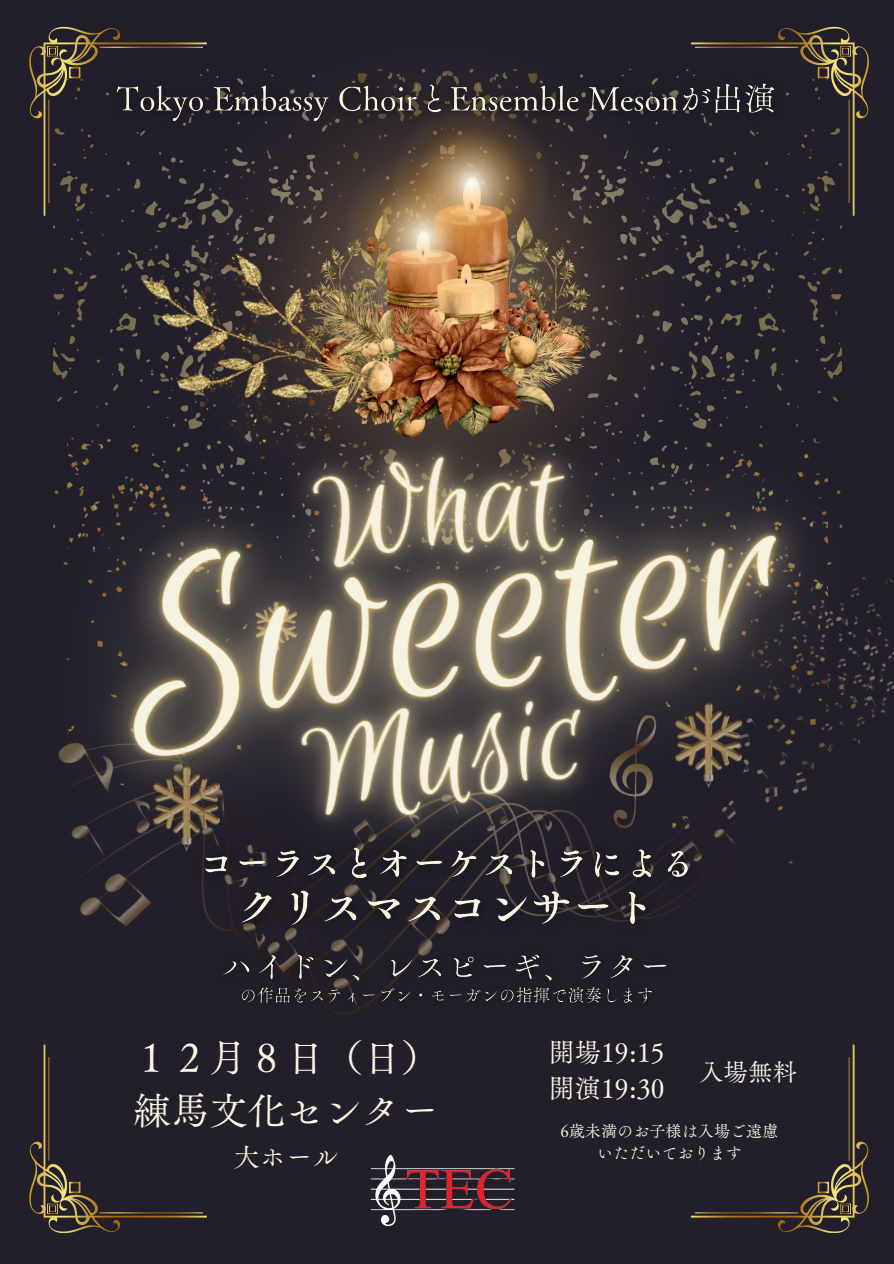
<style>
.page{position:relative;width:894px;height:1264px;background:#fff}
.page>*{position:absolute;margin:0;border:0;box-sizing:border-box;transform-origin:0 0}
.t1{font:38.4px "Canva Tsuku A Old Min Pr 6 N R";color:#faf7e4}
.t2{font:38.25px "Canva Tsuku A Old Min Pr 6 N R";color:#faf7e4}
.t3{font:26.4px/36px "Canva Tsuku A Old Min Pr 6 N R";color:#faf7e4}
.t4{font:26.25px "Canva Tsuku A Old Min Pr 6 N R";color:#faf7e4}
.t5{font:24.45px "Canva Tsuku A Old Min Pr 6 N R";color:#faf7e4}
.t6{font:16.05px/22.5px "Canva Tsuku A Old Min Pr 6 N R";color:#faf7e4;text-align:center}
</style>
<div class="page">
<div style="left:0;top:0;width:893px;height:1263px;background:#221f2b"></div>
<img style="left:710px;top:27px;width:158px;height:169px">
<img style="left:710px;top:47px;width:88px;height:1px">
<img style="left:848px;top:100px;width:1px;height:96px">
<svg style="left:817px;top:67px;width:12px;height:11px"></svg>
<svg style="left:840px;top:46px;width:10px;height:11px"></svg>
<img style="left:691px;top:1069px;width:177px;height:163px">
<img style="left:695px;top:1212px;width:103px;height:1px">
<img style="left:848px;top:1069px;width:1px;height:91px">
<svg style="left:817px;top:1181px;width:12px;height:12px"></svg>
<svg style="left:840px;top:1203px;width:10px;height:11px"></svg>
<img style="left:29px;top:1069px;width:177px;height:163px">
<img style="left:100px;top:1212px;width:103px;height:1px">
<img style="left:48px;top:1069px;width:1px;height:91px">
<svg style="left:69px;top:1181px;width:11px;height:12px"></svg>
<svg style="left:47px;top:1203px;width:11px;height:11px"></svg>
<img style="left:29px;top:27px;width:142px;height:169px">
<img style="left:100px;top:47px;width:71px;height:1px">
<img style="left:48px;top:100px;width:1px;height:96px">
<svg style="left:69px;top:67px;width:11px;height:11px"></svg>
<svg style="left:47px;top:46px;width:11px;height:11px"></svg>
<img style="left:171px;top:42px;width:539px;height:154px">
<img style="left:345px;top:152px;width:48px;height:44px">
<img style="left:393px;top:140px;width:154px;height:56px">
<img style="left:43px;top:196px;width:850px;height:859px">
<img style="left:164px;top:527px;width:565px;height:468px">
<img style="left:188px;top:831px;width:517px;height:65px">
<img style="left:596px;top:710px;width:69px;height:155px">
<img style="left:370px;top:1155px;width:145px;height:70px">
<img style="left:102px;top:70px;width:688px;height:70px">
<img style="left:207px;top:941px;width:474px;height:55px">
<img style="left:222px;top:872px;width:442px;height:74px">
<img style="left:234px;top:978px;width:427px;height:35px">
<h1 class="t1" style="left:132px;top:1024px;width:309px">１２月８日（日）</h1>
<h2 class="t2" style="left:133px;top:1077px;width:308px">練馬文化センター</h2>
<h3 class="t4" style="left:233px;top:1134px;width:106px">大ホール</h3>
<h3 class="t3" style="left:548px;top:1033px;width:118px">開場19:15開演19:30</h3>
<h3 class="t5" style="left:699px;top:1049px;width:99px">入場無料</h3>
<p class="t6" style="left:560px;top:1118px;width:219px">6歳未満のお子様は入場ご遠慮いただいております</p>
</div>
